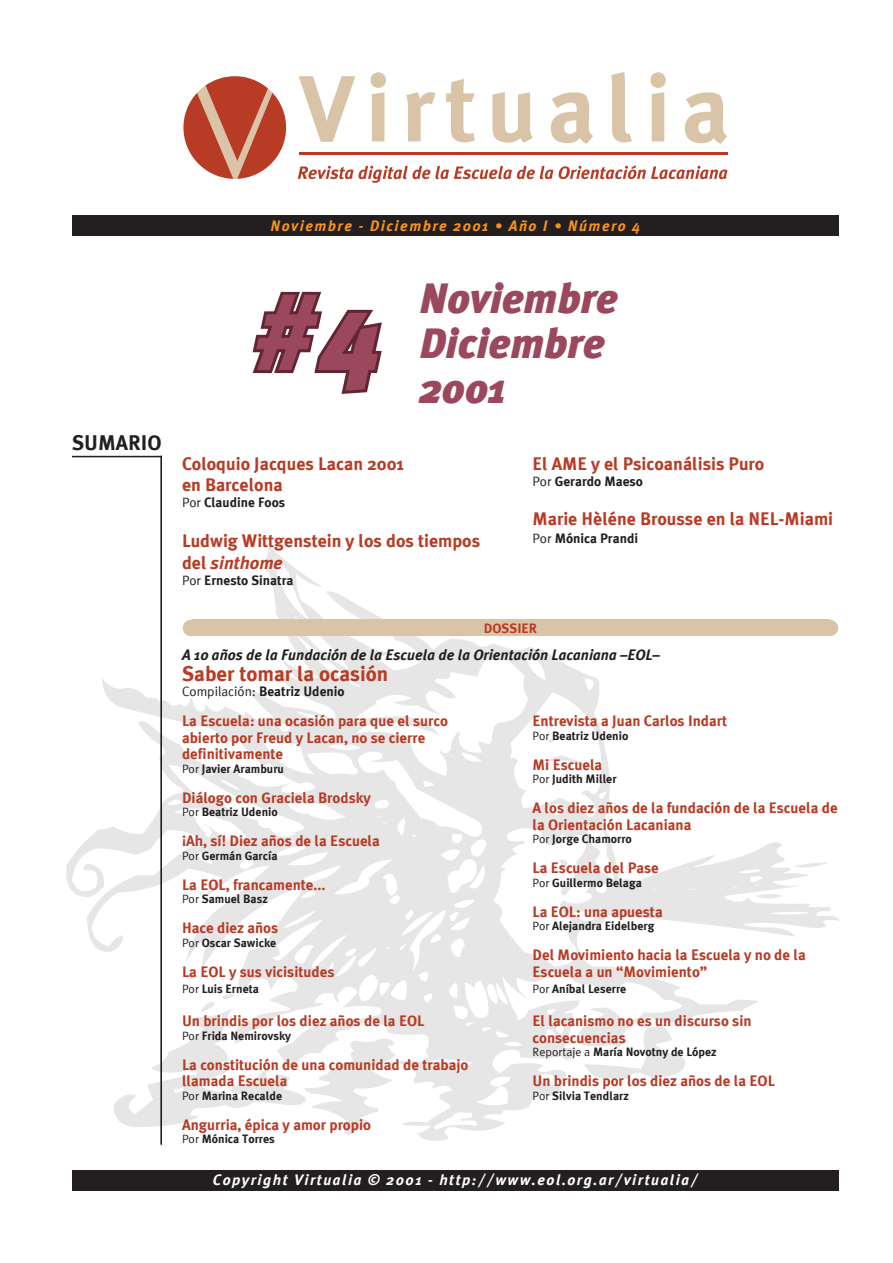
<style>
.page{position:relative;width:893px;height:1263px;background:#fff}
.page>*{position:absolute;margin:0;border:0;box-sizing:border-box;transform-origin:0 0}
.t1{font:italic 900 108px "Meta Plus";color:#9b485d}
.t2{font:italic 900 42px/45px "Meta Plus";color:#9b485d}
.t3{font:700 21px "Meta Plus";color:#b73b25}
.t4{font:700 21px "Meta Plus";color:#231f20}
.t5{font:700 18px/21.6px "Meta Plus";color:#b73b25}
.t6{font:700 15px/16.5px "Meta Plus";color:#b73b25}
.t7{font:italic 700 15px "Meta Plus";color:#231f20}
.t8{font:italic 700 15px "Meta Plus";letter-spacing:.1em;color:#fff}
.t9{font:italic 700 15px "Meta Plus";letter-spacing:.1em;color:#f7931d}
.t10{font:700 13.5px "Meta Plus";color:#231f20}
.t11{font:700 13.5px "Meta Plus";color:#b73b25}
.t12{font:700 12px "Meta Plus";color:#231f20}
.s1{font-family:"Meta Plus Normal";font-weight:400}
.s2{font-style:italic}
</style>
<div class="page">
<div style="left:73px;top:1171px;width:765px;height:19px;background:#231f20"></div>
<div style="left:72px;top:1170px;width:767px;height:21px;border:2px solid #231f20"></div>
<svg style="left:66px;top:546px;width:774px;height:595px"></svg>
<svg style="left:544px;top:716px;width:7px;height:14px"></svg>
<svg style="left:544px;top:755px;width:41px;height:11px"></svg>
<svg style="left:548px;top:738px;width:10px;height:5px"></svg>
<svg style="left:569px;top:775px;width:15px;height:10px"></svg>
<svg style="left:559px;top:859px;width:10px;height:9px"></svg>
<svg style="left:756px;top:893px;width:27px;height:6px"></svg>
<svg style="left:585px;top:1024px;width:100px;height:55px"></svg>
<svg style="left:796px;top:862px;width:33px;height:6px"></svg>
<svg style="left:114px;top:992px;width:282px;height:143px"></svg>
<hr style="left:72px;top:456px;width:90px;height:1px;background:#231f20">
<hr style="left:160px;top:456px;width:2px;height:688px;background:#231f20">
<hr style="left:299px;top:153px;width:428px;height:2px;background:#b83b25">
<svg style="left:299px;top:76px;width:56px;height:66px"></svg>
<svg style="left:370px;top:72px;width:16px;height:69px"></svg>
<svg style="left:406px;top:92px;width:29px;height:49px"></svg>
<svg style="left:446px;top:79px;width:29px;height:63px"></svg>
<svg style="left:492px;top:92px;width:41px;height:51px"></svg>
<svg style="left:551px;top:92px;width:42px;height:52px"></svg>
<svg style="left:611px;top:72px;width:21px;height:70px"></svg>
<svg style="left:650px;top:72px;width:16px;height:69px"></svg>
<svg style="left:685px;top:92px;width:42px;height:52px"></svg>
<svg style="left:298px;top:166px;width:255px;height:17px"></svg>
<svg style="left:559px;top:165px;width:168px;height:14px"></svg>
<svg style="left:183px;top:76px;width:103px;height:103px"></svg>
<div style="left:73px;top:216px;width:765px;height:19px;background:#231f20"></div>
<div style="left:72px;top:215px;width:767px;height:21px;border:2px solid #231f20"></div>
<svg style="left:252px;top:291px;width:130px;height:103px"></svg>
<div style="left:192px;top:620px;width:637px;height:16px;background:#d9c4a7"></div>
<div style="left:183px;top:620px;width:16px;height:16px;background:#d9c4a7;border-radius:50%"></div>
<div style="left:822px;top:620px;width:16px;height:16px;background:#d9c4a7;border-radius:50%"></div>
<h3 class="t4" style="left:72px;top:431px;width:91px">SUMARIO</h3>
<p class="t9" style="left:271px;top:217px;width:371px">Noviembre - Diciembre 2001 • Año I • Número 4</p>
<h1 class="t1" style="left:254px;top:270px;width:130px">#4</h1>
<h2 class="t2" style="left:419px;top:276px;width:200px">Noviembre<br>Diciembre<br>2001</h2>
<p class="t5" style="left:182px;top:452px;width:224px">Coloquio Jacques Lacan 2001 en Barcelona</p>
<p class="t10" style="left:182px;top:495px;width:105px"><span class="s1">Por</span> Claudine Foos</p>
<p class="t5" style="left:182px;top:530px;width:300px">Ludwig Wittgenstein y los dos tiempos del <span class="s2">sinthome</span></p>
<p class="t10" style="left:182px;top:572px;width:113px"><span class="s1">Por</span> Ernesto Sinatra</p>
<p class="t5" style="left:532px;top:452px;width:233px">El AME y el Psicoanálisis Puro</p>
<p class="t10" style="left:532px;top:473px;width:112px"><span class="s1">Por</span> Gerardo Maeso</p>
<p class="t5" style="left:532px;top:508px;width:302px">Marie Hèléne Brousse en la NEL-Miami</p>
<p class="t10" style="left:532px;top:531px;width:107px"><span class="s1">Por</span> Mónica Prandi</p>
<p class="t11" style="left:484px;top:620px;width:55px">DOSSIER</p>
<p class="t7" style="left:182px;top:646px;width:479px">A 10 años de la Fundación de la Escuela de la Orientación Lacaniana –EOL–</p>
<h3 class="t3" style="left:182px;top:662px;width:208px">Saber tomar la ocasión</h3>
<p class="t10" style="left:182px;top:684px;width:164px"><span class="s1">Compilación:</span> Beatriz Udenio</p>
<p class="t6" style="left:182px;top:712px;width:267px">La Escuela: una ocasión para que el surco abierto por Freud y Lacan, no se cierre definitivamente</p>
<p class="t12" style="left:182px;top:761px;width:103px"><span class="s1">Por</span> Javier Aramburu</p>
<p class="t6" style="left:182px;top:789px;width:191px">Diálogo con Graciela Brodsky</p>
<p class="t12" style="left:182px;top:805px;width:97px"><span class="s1">Por</span> Beatriz Udenio</p>
<p class="t6" style="left:182px;top:832px;width:199px">¡Ah, sí! Diez años de la Escuela</p>
<p class="t12" style="left:182px;top:848px;width:97px"><span class="s1">Por</span> Germán García</p>
<p class="t6" style="left:182px;top:876px;width:145px">La EOL, francamente...</p>
<p class="t12" style="left:182px;top:892px;width:87px"><span class="s1">Por</span> Samuel Basz</p>
<p class="t6" style="left:182px;top:919px;width:98px">Hace diez años</p>
<p class="t12" style="left:182px;top:935px;width:96px"><span class="s1">Por</span> Oscar Sawicke</p>
<p class="t6" style="left:182px;top:963px;width:154px">La EOL y sus vicisitudes</p>
<p class="t12" style="left:182px;top:982px;width:79px"><span class="s1">Por</span> Luis Erneta</p>
<p class="t6" style="left:182px;top:1012px;width:244px">Un brindis por los diez años de la EOL</p>
<p class="t12" style="left:182px;top:1028px;width:111px"><span class="s1">Por</span> Frida Nemirovsky</p>
<p class="t6" style="left:182px;top:1056px;width:288px">La constitución de una comunidad de trabajo llamada Escuela</p>
<p class="t12" style="left:182px;top:1088px;width:102px"><span class="s1">Por</span> Marina Recalde</p>
<p class="t6" style="left:182px;top:1116px;width:191px">Angurria, épica y amor propio</p>
<p class="t12" style="left:182px;top:1132px;width:94px"><span class="s1">Por</span> Mónica Torres</p>
<p class="t6" style="left:532px;top:712px;width:196px">Entrevista a Juan Carlos Indart</p>
<p class="t12" style="left:532px;top:728px;width:97px"><span class="s1">Por</span> Beatriz Udenio</p>
<p class="t6" style="left:532px;top:756px;width:71px">Mi Escuela</p>
<p class="t12" style="left:532px;top:772px;width:86px"><span class="s1">Por</span> Judith Miller</p>
<p class="t6" style="left:532px;top:799px;width:307px">A los diez años de la fundación de la Escuela de la Orientación Lacaniana</p>
<p class="t12" style="left:532px;top:832px;width:101px"><span class="s1">Por</span> Jorge Chamorro</p>
<p class="t6" style="left:532px;top:859px;width:128px">La Escuela del Pase</p>
<p class="t12" style="left:532px;top:875px;width:111px"><span class="s1">Por</span> Guillermo Belaga</p>
<p class="t6" style="left:532px;top:903px;width:132px">La EOL: una apuesta</p>
<p class="t12" style="left:532px;top:919px;width:123px"><span class="s1">Por</span> Alejandra Eidelberg</p>
<p class="t6" style="left:532px;top:946px;width:275px">Del Movimiento hacia la Escuela y no de la<br>Escuela a un “Movimiento”</p>
<p class="t12" style="left:532px;top:982px;width:95px"><span class="s1">Por</span> Aníbal Leserre</p>
<p class="t6" style="left:532px;top:1012px;width:221px">El lacanismo no es un discurso sin consecuencias</p>
<p class="t12" style="left:532px;top:1045px;width:186px"><span class="s1">Reportaje a</span> María Novotny de López</p>
<p class="t6" style="left:532px;top:1072px;width:244px">Un brindis por los diez años de la EOL</p>
<p class="t12" style="left:532px;top:1088px;width:98px"><span class="s1">Por</span> Silvia Tendlarz</p>
<p class="t8" style="left:213px;top:1171px;width:486px">Copyright Virtualia © 2001 - http://www.eol.org.ar/virtualia/</p>
</div>
